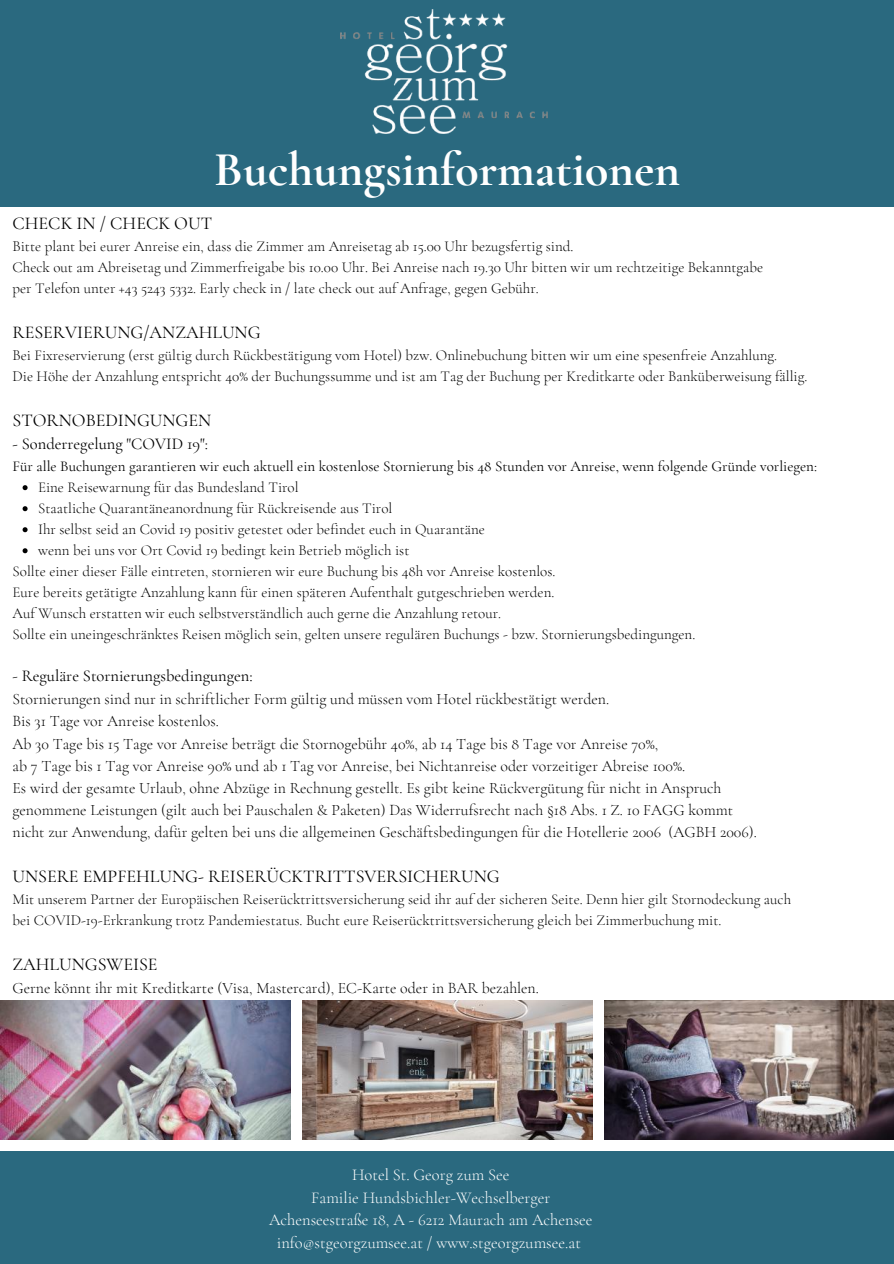
<style>
.page{position:relative;width:894px;height:1264px;background:#fff}
.page>*{position:absolute;margin:0;border:0;box-sizing:border-box;transform-origin:0 0}
.t1{font:700 48.6px "Cormorant Garamond";color:#fff}
.t2{font:18px "Cormorant Garamond";color:#000}
.t3{font:300 16.5px/22.5px "Cormorant Garamond";color:#fff;text-align:center}
.t4{font:16.5px "Cormorant Garamond";color:#000}
.t5{font:300 15.75px/22px "Cormorant Garamond";color:#000}
.t6{font:300 15px/21px "Cormorant Garamond";color:#000}
.t7{font:15px "Cormorant Garamond";color:#000}
.s1{font-weight:300}
</style>
<div class="page">
<div style="left:0;top:0;width:893px;height:207px;background:#2a697f"></div>
<img style="left:0;top:1000px;width:290px;height:139px">
<img style="left:302px;top:1000px;width:290px;height:139px">
<img style="left:604px;top:1000px;width:289px;height:139px">
<img style="left:340px;top:10px;width:207px;height:124px">
<div style="left:0;top:1151px;width:893px;height:112px;background:#2a697f"></div>
<svg style="left:23px;top:485px;width:5px;height:5px"></svg>
<svg style="left:23px;top:506px;width:5px;height:5px"></svg>
<svg style="left:23px;top:527px;width:5px;height:5px"></svg>
<svg style="left:23px;top:548px;width:5px;height:5px"></svg>
<h1 class="t1" style="left:214px;top:140px;width:467px">Buchungsinformationen</h1>
<p class="t2" style="left:13px;top:212px;width:201px">CHECK IN / CHECK OUT</p>
<p class="t6" style="left:13px;top:235px;width:752px">Bitte plant bei eurer Anreise ein, dass die Zimmer am Anreisetag ab 15.00 Uhr bezugsfertig sind.<br>Check out am Abreisetag und Zimmerfreigabe bis 10.00 Uhr. Bei Anreise nach 19.30 Uhr bitten wir um rechtzeitige Bekanntgabe per Telefon unter +43 5243 5332. Early check in / late check out auf Anfrage, gegen Gebühr.</p>
<p class="t2" style="left:13px;top:321px;width:249px">RESERVIERUNG/ANZAHLUNG</p>
<p class="t6" style="left:13px;top:345px;width:796px">Bei Fixreservierung (erst gültig durch Rückbestätigung vom Hotel) bzw. Onlinebuchung bitten wir um eine spesenfreie Anzahlung.<br>Die Höhe der Anzahlung entspricht 40% der Buchungssumme und ist am Tag der Buchung per Kreditkarte oder Banküberweisung fällig.</p>
<p class="t2" style="left:13px;top:409px;width:200px">STORNOBEDINGUNGEN</p>
<p class="t4" style="left:13px;top:434px;width:197px">- Sonderregelung "COVID 19":</p>
<p class="t7" style="left:13px;top:457px;width:805px">Für alle Buchungen garantieren wir euch aktuell ein kostenlose Stornierung bis 48 Stunden vor Anreise, wenn folgende Gründe vorliegen:</p>
<p class="t6" style="left:38px;top:477px;width:448px">Eine Reisewarnung für das Bundesland Tirol<br>Staatliche Quarantäneanordnung für Rückreisende aus Tirol<br>Ihr selbst seid an Covid 19 positiv getestet oder befindet euch in Quarantäne wenn bei uns vor Ort Covid 19 bedingt kein Betrieb möglich ist</p>
<p class="t6" style="left:13px;top:561px;width:684px">Sollte einer dieser Fälle eintreten, stornieren wir eure Buchung bis 48h vor Anreise kostenlos.<br>Eure bereits getätigte Anzahlung kann für einen späteren Aufenthalt gutgeschrieben werden.<br>Auf Wunsch erstatten wir euch selbstverständlich auch gerne die Anzahlung retour.<br>Sollte ein uneingeschränktes Reisen möglich sein, gelten unsere regulären Buchungs - bzw. Stornierungsbedingungen.</p>
<p class="t4" style="left:13px;top:666px;width:241px"><span class="s1">-</span> Reguläre Stornierungsbedingungen:</p>
<p class="t5" style="left:13px;top:688px;width:745px">Stornierungen sind nur in schriftlicher Form gültig und müssen vom Hotel rückbestätigt werden.<br>Bis 31 Tage vor Anreise kostenlos.<br>Ab 30 Tage bis 15 Tage vor Anreise beträgt die Stornogebühr 40%, ab 14 Tage bis 8 Tage vor Anreise 70%,<br>ab 7 Tage bis 1 Tag vor Anreise 90% und ab 1 Tag vor Anreise, bei Nichtanreise oder vorzeitiger Abreise 100%.<br>Es wird der gesamte Urlaub, ohne Abzüge in Rechnung gestellt. Es gibt keine Rückvergütung für nicht in Anspruch genommene Leistungen (gilt auch bei Pauschalen &amp; Paketen) Das Widerrufsrecht nach §18 Abs. 1 Z. 10 FAGG kommt nicht zur Anwendung, dafür gelten bei uns die allgemeinen Geschäftsbedingungen für die Hotellerie 2006 (AGBH 2006).</p>
<p class="t2" style="left:13px;top:865px;width:488px">UNSERE EMPFEHLUNG- REISERÜCKTRITTSVERSICHERUNG</p>
<p class="t6" style="left:13px;top:888px;width:779px">Mit unserem Partner der Europäischen Reiserücktrittsversicherung seid ihr auf der sicheren Seite. Denn hier gilt Stornodeckung auch bei COVID-19-Erkrankung trotz Pandemiestatus. Bucht eure Reiserücktrittsversicherung gleich bei Zimmerbuchung mit.</p>
<p class="t2" style="left:13px;top:953px;width:146px">ZAHLUNGSWEISE</p>
<p class="t5" style="left:13px;top:976px;width:527px">Gerne könnt ihr mit Kreditkarte (Visa, Mastercard), EC-Karte oder in BAR bezahlen.</p>
<p class="t3" style="left:269px;top:1163px;width:325px">Hotel St. Georg zum See<br>Familie Hundsbichler-Wechselberger Achenseestraße 18, A - 6212 Maurach am Achensee info@stgeorgzumsee.at / www.stgeorgzumsee.at</p>
</div>
